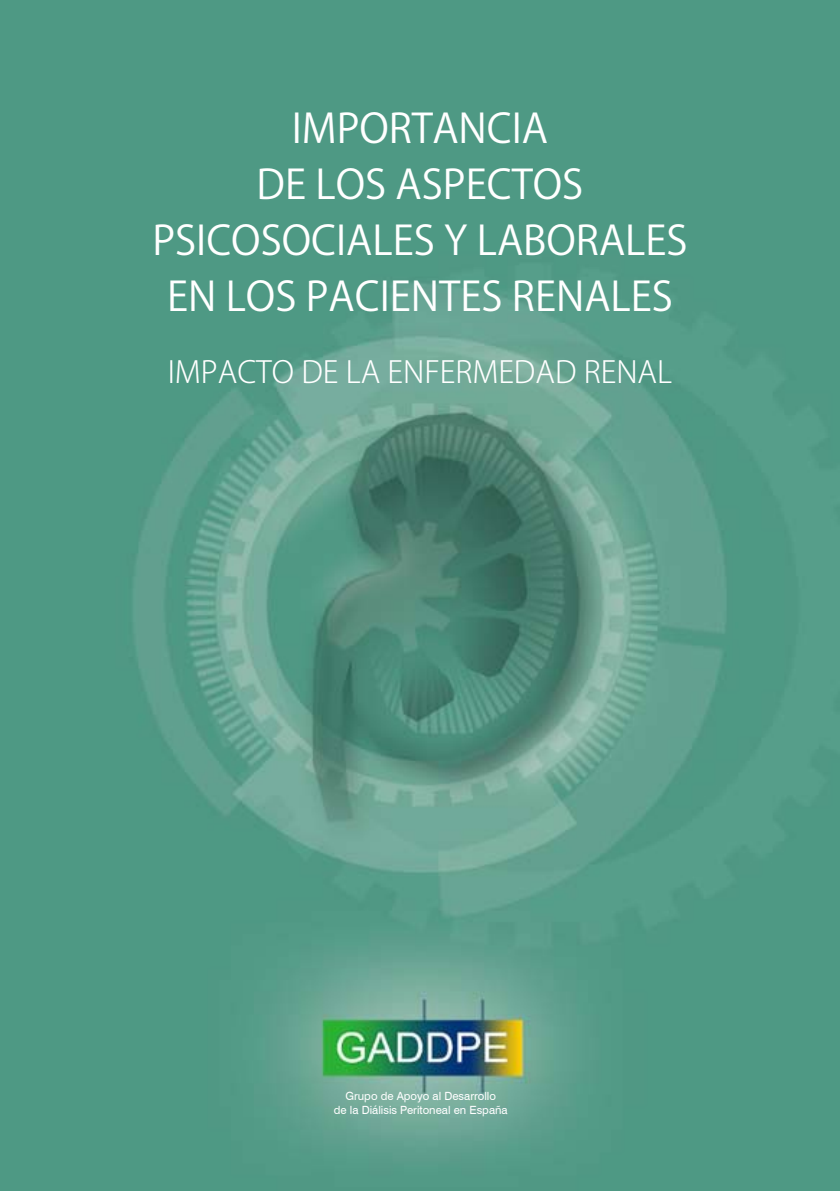
<style>
.page{position:relative;width:840px;height:1191px;background:#fff}
.page>*{position:absolute;margin:0;border:0;box-sizing:border-box;transform-origin:0 0}
.t1{font:40px/56px "Koz Go Pr 6 N";color:#fff;text-align:center}
.t2{font:300 30px "Koz Go Pr 6 N";color:#fff}
.t3{font:11.2px/13.6px "Swiss 721 BT";color:#fff;text-align:center}
</style>
<div class="page">
<img style="left:0;top:0;width:839px;height:1191px">
<p class="t1" style="left:152px;top:101px;width:536px">IMPORTANCIA<br>DE LOS ASPECTOS<br>PSICOSOCIALES Y LABORALES<br>EN LOS PACIENTES RENALES</p>
<p class="t2" style="left:168px;top:355px;width:505px">IMPACTO DE LA ENFERMEDAD RENAL</p>
<p class="t3" style="left:334px;top:1089px;width:175px">Grupo de Apoyo al Desarrollo<br>de la Diálisis Peritoneal en España</p>
</div>
